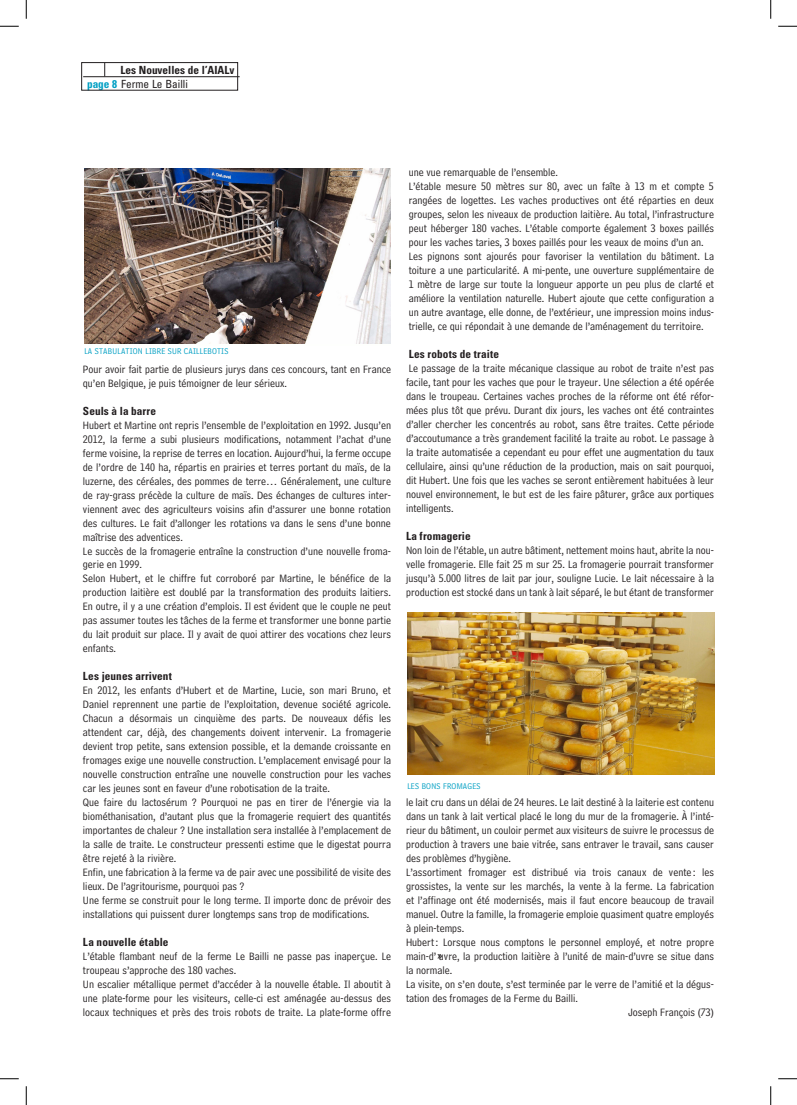
<style>
.page{position:relative;width:797px;height:1105px;background:#fff}
.page>*{position:absolute;margin:0;border:0;box-sizing:border-box;transform-origin:0 0}
.t1{font:11.25px/14px "Bell Centennial BT Address";color:#231f20}
.t2{font:700 condensed 11.25px/13.8px "Univers";letter-spacing:.005em;color:#231f20}
.t3{font:8.75px "Bell Centennial BT Address";color:#009fc3}
.s1{color:#009fc3}
.s2{font-weight:400}
</style>
<div class="page">
<div style="left:81px;top:62px;width:157px;height:29px;border:1px solid #231f20"></div>
<hr style="left:83px;top:76px;width:157px;height:1px;background:#231f20">
<svg style="left:104px;top:63px;width:1px;height:13px"></svg>
<img style="left:84px;top:168px;width:307px;height:175px">
<img style="left:407px;top:613px;width:307px;height:162px">
<svg style="left:0;top:25px;width:19px;height:2px"></svg>
<svg style="left:778px;top:25px;width:19px;height:2px"></svg>
<svg style="left:0;top:1078px;width:19px;height:1px"></svg>
<svg style="left:778px;top:1078px;width:19px;height:1px"></svg>
<svg style="left:25px;top:0;width:2px;height:19px"></svg>
<svg style="left:25px;top:1086px;width:2px;height:19px"></svg>
<svg style="left:770px;top:0;width:1px;height:19px"></svg>
<svg style="left:770px;top:1086px;width:1px;height:19px"></svg>
<p class="t2" style="left:87px;top:63px;width:149px;text-indent:33px">Les Nouvelles de l’AIALv <span class="s1">page 8</span> <span class="s2">Ferme Le Bailli</span></p>
<p class="t3" style="left:84px;top:346px;width:16px">La stabulation</p>
<p class="t3" style="left:145px;top:346px;width:5px">libre</p>
<p class="t3" style="left:168px;top:346px;width:6px">sur</p>
<p class="t3" style="left:184px;top:346px;width:5px">caillebotis</p>
<p class="t1" style="left:83px;top:362px;width:309px">Pour avoir fait partie de plusieurs jurys dans ces concours, tant en France qu’en Belgique, je puis témoigner de leur sérieux.</p>
<p class="t2" style="left:83px;top:404px;width:75px">Seuls à la barre</p>
<p class="t1" style="left:83px;top:418px;width:309px">Hubert et Martine ont repris l’ensemble de l’exploitation en 1992. Jusqu’en 2012, la ferme a subi plusieurs modifications, notamment l’achat d’une ferme voisine, la reprise de terres en location. Aujourd’hui, la ferme occupe de l’ordre de 140 ha, répartis en prairies et terres portant du maïs, de la luzerne, des céréales, des pommes de terre… Généralement, une culture de ray-grass précède la culture de maïs. Des échanges de cultures inter&shy;viennent avec des agriculteurs voisins afin d’assurer une bonne rotation des cultures. Le fait d’allonger les rotations va dans le sens d’une bonne maîtrise des adventices.<br>Le succès de la fromagerie entraîne la construction d’une nouvelle froma&shy;gerie en 1999.<br>Selon Hubert, et le chiffre fut corroboré par Martine, le bénéfice de la production laitière est doublé par la transformation des produits laitiers.<br>En outre, il y a une création d’emplois. Il est évident que le couple ne peut pas assumer toutes les tâches de la ferme et transformer une bonne partie du lait produit sur place. Il y avait de quoi attirer des vocations chez leurs enfants.</p>
<p class="t2" style="left:83px;top:669px;width:90px">Les jeunes arrivent</p>
<p class="t1" style="left:83px;top:684px;width:309px">En 2012, les enfants d’Hubert et de Martine, Lucie, son mari Bruno, et Daniel reprennent une partie de l’exploitation, devenue société agricole.<br>Chacun a désormais un cinquième des parts. De nouveaux défis les attendent car, déjà, des changements doivent intervenir. La fromagerie devient trop petite, sans extension possible, et la demande croissante en fromages exige une nouvelle construction. L’emplacement envisagé pour la nouvelle construction entraîne une nouvelle construction pour les vaches car les jeunes sont en faveur d’une robotisation de la traite.<br>Que faire du lactosérum ? Pourquoi ne pas en tirer de l’énergie via la biométhanisation, d’autant plus que la fromagerie requiert des quantités importantes de chaleur ? Une installation sera installée à l’emplacement de la salle de traite. Le constructeur pressenti estime que le digestat pourra être rejeté à la rivière.<br>Enfin, une fabrication à la ferme va de pair avec une possibilité de visite des lieux. De l’agritourisme, pourquoi pas ?<br>Une ferme se construit pour le long terme. Il importe donc de prévoir des installations qui puissent durer longtemps sans trop de modifications.</p>
<p class="t2" style="left:83px;top:935px;width:87px">La nouvelle étable</p>
<p class="t1" style="left:83px;top:949px;width:309px">L’étable flambant neuf de la ferme Le Bailli ne passe pas inaperçue. Le troupeau s’approche des 180 vaches.<br>Un escalier métallique permet d’accéder à la nouvelle étable. Il aboutit à une plate-forme pour les visiteurs, celle-ci est aménagée au-dessus des locaux techniques et près des trois robots de traite. La plate-forme offre</p>
<p class="t1" style="left:409px;top:166px;width:307px">une vue remarquable de l’ensemble.<br>L’étable mesure 50 mètres sur 80, avec un faîte à 13 m et compte 5 rangées de logettes. Les vaches productives ont été réparties en deux groupes, selon les niveaux de production laitière. Au total, l’infrastructure peut héberger 180 vaches. L’étable comporte également 3 boxes paillés pour les vaches taries, 3 boxes paillés pour les veaux de moins d’un an.<br>Les pignons sont ajourés pour favoriser la ventilation du bâtiment. La toiture a une particularité. A mi-pente, une ouverture supplémentaire de 1 mètre de large sur toute la longueur apporte un peu plus de clarté et améliore la ventilation naturelle. Hubert ajoute que cette configuration a un autre avantage, elle donne, de l’extérieur, une impression moins indus&shy;trielle, ce qui répondait à une demande de l’aménagement du territoire.</p>
<p class="t2" style="left:409px;top:347px;width:92px">Les robots de traite</p>
<p class="t1" style="left:406px;top:361px;width:309px;text-align:justify">Le passage de la traite mécanique classique au robot de traite n’est pas facile, tant pour les vaches que pour le trayeur. Une sélection a été opérée dans le troupeau. Certaines vaches proches de la réforme ont été réfor&shy;mées plus tôt que prévu. Durant dix jours, les vaches ont été contraintes d’aller chercher les concentrés au robot, sans être traites. Cette période d’accoutumance a très grandement facilité la traite au robot. Le passage à la traite automatisée a cependant eu pour effet une augmentation du taux cellulaire, ainsi qu’une réduction de la production, mais on sait pourquoi, dit Hubert. Une fois que les vaches se seront entièrement habituées à leur nouvel environnement, le but est de les faire pâturer, grâce aux portiques intelligents.</p>
<p class="t2" style="left:406px;top:529px;width:66px">La fromagerie</p>
<p class="t1" style="left:406px;top:543px;width:309px;text-align:justify">Non loin de l’étable, un autre bâtiment, nettement moins haut, abrite la nou&shy;velle fromagerie. Elle fait 25 m sur 25. La fromagerie pourrait transformer jusqu’à 5.000 litres de lait par jour, souligne Lucie. Le lait nécessaire à la production est stocké dans un tank à lait séparé, le but étant de transformer</p>
<p class="t3" style="left:407px;top:781px;width:20px">Les bons</p>
<p class="t3" style="left:443px;top:781px;width:6px">fromages</p>
<p class="t1" style="left:406px;top:795px;width:309px">le lait cru dans un délai de 24 heures. Le lait destiné à la laiterie est contenu</p>
<p class="t1" style="left:406px;top:809px;width:309px">dans un tank à lait vertical placé le long du mur de la fromagerie. À l’inté-</p>
<p class="t1" style="left:406px;top:823px;width:309px">rieur du bâtiment, un couloir permet aux visiteurs de suivre le processus de</p>
<p class="t1" style="left:406px;top:837px;width:309px">production à travers une baie vitrée, sans entraver le travail, sans causer</p>
<p class="t1" style="left:406px;top:851px;width:106px">des problèmes d’hygiène.</p>
<p class="t1" style="left:406px;top:865px;width:309px">L’assortiment fromager est distribué via trois canaux de vente : les</p>
<p class="t1" style="left:406px;top:879px;width:309px">grossistes, la vente sur les marchés, la vente à la ferme. La fabrication</p>
<p class="t1" style="left:406px;top:893px;width:309px">et l’affinage ont été modernisés, mais il faut encore beaucoup de travail</p>
<p class="t1" style="left:406px;top:907px;width:309px">manuel. Outre la famille, la fromagerie emploie quasiment quatre employés</p>
<p class="t1" style="left:406px;top:921px;width:60px">à plein-temps.</p>
<p class="t1" style="left:406px;top:935px;width:309px">Hubert: Lorsque nous comptons le personnel employé, et notre propre</p>
<p class="t1" style="left:406px;top:949px;width:309px">main-d’ uvre, la production laitière à l’unité de main-d’uvre se situe dans</p>
<p class="t1" style="left:406px;top:963px;width:48px">la normale.</p>
<p class="t1" style="left:406px;top:977px;width:309px">La visite, on s’en doute, s’est terminée par le verre de l’amitié et la dégus-</p>
<p class="t1" style="left:406px;top:991px;width:173px">tation des fromages de la Ferme du Bailli.</p>
<p class="t1" style="left:628px;top:1005px;width:87px">Joseph François (73)</p>
</div>
